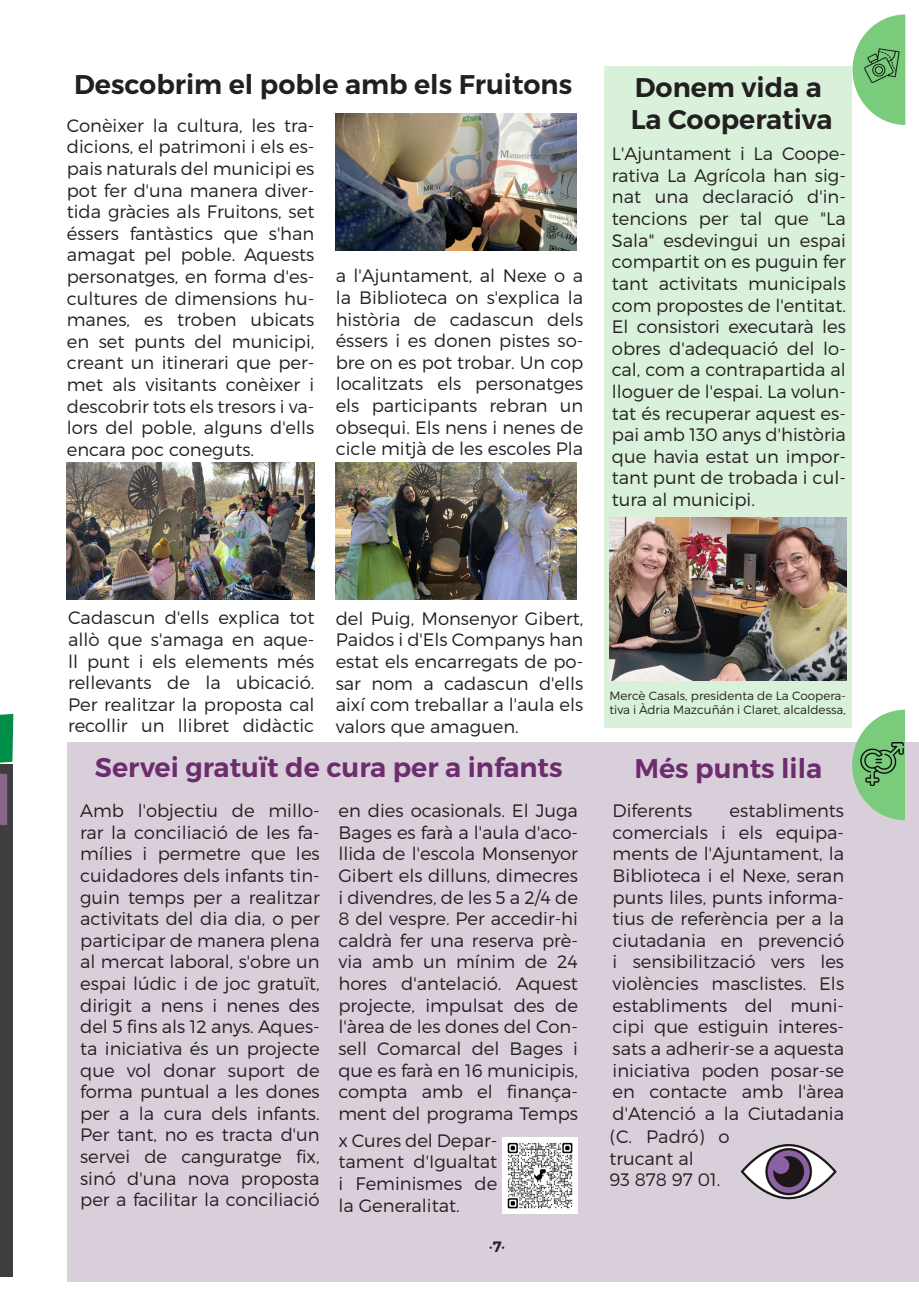
<style>
.page{position:relative;width:919px;height:1289px;background:#fff}
.page>*{position:absolute;margin:0;border:0;box-sizing:border-box;transform-origin:0 0}
.t1{font:600 27px "Montserrat";color:#231f20}
.t2{font:600 27px "Montserrat";color:#6d2d6d}
.t3{font:300 18px/21.6px "Montserrat";color:#231f20;text-align:justify}
.t4{font:600 15px "Montserrat";color:#231f20}
.t5{font:300 12px/14.4px "Montserrat";color:#231f20}
</style>
<div class="page">
<div style="left:67px;top:742px;width:851px;height:539px;background:#d9cfda"></div>
<div style="left:0;top:764px;width:13px;height:512px;background:#3e3e3f"></div>
<div style="left:0;top:773px;width:7px;height:52px;background:#876689"></div>
<svg style="left:0;top:714px;width:13px;height:48px"></svg>
<svg style="left:852px;top:709px;width:52px;height:111px"></svg>
<img style="left:860px;top:742px;width:43px;height:43px">
<svg style="left:852px;top:14px;width:53px;height:111px"></svg>
<img style="left:860px;top:44px;width:43px;height:43px">
<img style="left:502px;top:1137px;width:76px;height:76px">
<img style="left:67px;top:462px;width:247px;height:137px">
<img style="left:335px;top:113px;width:241px;height:137px">
<img style="left:335px;top:462px;width:241px;height:138px">
<img style="left:740px;top:1144px;width:97px;height:56px">
<div style="left:604px;top:66px;width:248px;height:661px;background:#d9f0da"></div>
<img style="left:609px;top:517px;width:237px;height:163px">
<p class="t1" style="left:74px;top:68px;width:499px">Descobrim el poble amb els Fruitons</p>
<p class="t3" style="left:67px;top:114px;width:249px">Conèixer la cultura, les tra&shy;dicions, el patrimoni i els es&shy;pais naturals del municipi es pot fer d'una manera diver&shy;tida gràcies als Fruitons, set éssers fantàstics que s'han amagat pel poble. Aquests personatges, en forma d'es&shy;cultures de dimensions hu&shy;manes, es troben ubicats en set punts del municipi, creant un itinerari que per&shy;met als visitants conèixer i descobrir tots els tresors i va&shy;lors del poble, alguns d'ells encara poc coneguts.</p>
<p class="t3" style="left:335px;top:265px;width:249px">a l'Ajuntament, al Nexe o a la Biblioteca on s'explica la història de cadascun dels éssers i es donen pistes so&shy;bre on es pot trobar. Un cop localitzats els personatges els participants rebran un obsequi. Els nens i nenes de cicle mitjà de les escoles Pla</p>
<p class="t1" style="left:634px;top:71px;width:188px">Donem vida a</p>
<p class="t1" style="left:630px;top:102px;width:203px">La Cooperativa</p>
<p class="t3" style="left:612px;top:143px;width:235px">L'Ajuntament i La Coope&shy;rativa La Agrícola han sig&shy;nat una declaració d'in&shy;tencions per tal que "La Sala" esdevingui un espai compartit on es puguin fer tant activitats municipals com propostes de l'entitat.<br>El consistori executarà les obres d'adequació del lo&shy;cal, com a contrapartida al lloguer de l'espai. La volun&shy;tat és recuperar aquest es&shy;pai amb 130 anys d'història que havia estat un impor&shy;tant punt de trobada i cul&shy;tura al municipi.</p>
<p class="t3" style="left:68px;top:607px;width:248px">Cadascun d'ells explica tot allò que s'amaga en aque&shy;ll punt i els elements més rellevants de la ubicació.<br>Per realitzar la proposta cal recollir un llibret didàctic</p>
<p class="t3" style="left:335px;top:607px;width:249px">del Puig, Monsenyor Gibert, Paidos i d'Els Companys han estat els encarregats de po&shy;sar nom a cadascun d'ells així com treballar a l'aula els valors que amaguen.</p>
<p class="t5" style="left:609px;top:688px;width:238px">Mercè Casals, presidenta de La Coopera&shy;tiva i Àdria Mazcuñán i Claret, alcaldessa,</p>
<p class="t2" style="left:95px;top:751px;width:469px">Servei gratuït de cura per a infants</p>
<p class="t3" style="left:338px;top:799px;width:241px">en dies ocasionals. El Juga Bages es farà a l'aula d'aco&shy;llida de l'escola Monsenyor Gibert els dilluns, dimecres i divendres, de les 5 a 2/4 de 8 del vespre. Per accedir-hi caldrà fer una reserva prè&shy;via amb un mínim de 24 hores d'antelació. Aquest projecte, impulsat des de l'àrea de les dones del Con&shy;sell Comarcal del Bages i que es farà en 16 municipis, compta amb el finança&shy;ment del programa Temps</p>
<p class="t3" style="left:338px;top:1129px;width:160px">x Cures del Depar&shy;tament d'Igualtat i Feminismes de la Generalitat.</p>
<p class="t3" style="left:609px;top:1125px;width:122px">(C. Padró) o trucant al</p>
<p class="t2" style="left:634px;top:751px;width:189px">Més punts lila</p>
<p class="t3" style="left:612px;top:799px;width:81px">Diferents</p>
<p class="t3" style="left:80px;top:799px;width:241px">Amb l'objectiu de millo&shy;rar la conciliació de les fa&shy;mílies i permetre que les cuidadores dels infants tin&shy;guin temps per a realitzar activitats del dia dia, o per participar de manera plena al mercat laboral, s'obre un espai lúdic i de joc gratuït, dirigit a nens i nenes des del 5 fins als 12 anys. Aques&shy;ta iniciativa és un projecte que vol donar suport de forma puntual a les dones per a la cura dels infants.<br>Per tant, no es tracta d'un servei de canguratge fix, sinó d'una nova proposta per a facilitar la conciliació</p>
<p class="t3" style="left:612px;top:799px;width:233px;text-indent:117px">establiments comercials i els equipa&shy;ments de l'Ajuntament, la Biblioteca i el Nexe, seran punts liles, punts informa&shy;tius de referència per a la ciutadania en prevenció i sensibilització vers les violències masclistes. Els establiments del muni&shy;cipi que estiguin interes&shy;sats a adherir-se a aquesta iniciativa poden posar-se en contacte amb l'àrea d'Atenció a la Ciutadania</p>
<p class="t3" style="left:609px;top:1168px;width:112px">93 878 97 01.</p>
<p class="t4" style="left:489px;top:1237px;width:17px">·7·</p>
</div>
